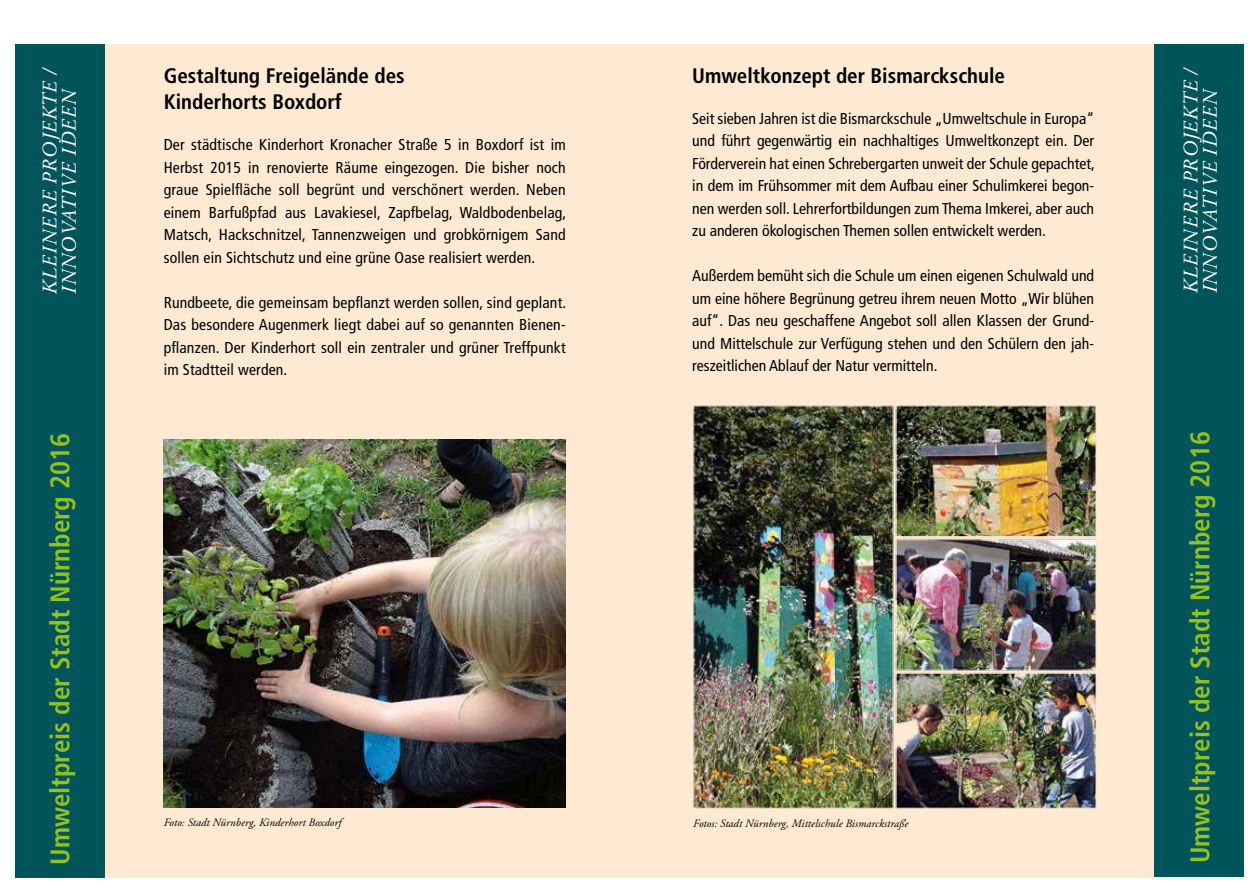
<style>
.page{position:relative;width:1259px;height:893px;background:#fff}
.page>*{position:absolute;margin:0;border:0;box-sizing:border-box;transform-origin:0 0}
.t1{font:700 condensed 27px "Frutiger LT Std";color:#94c11c}
.t2{font:700 condensed 21px/26.2px "Frutiger LT Std";color:#000}
.t3{font:italic 19.5px/19.5px "Stempel Garamond";color:#fff}
.t4{font:condensed 15.75px/22.5px "Frutiger LT Std";color:#000;text-align:justify}
.t5{font:italic 11.25px "Adobe Garamond Pro";letter-spacing:.005em;color:#000}
</style>
<div class="page">
<div style="left:96px;top:45px;width:1069px;height:833px;background:#feead3"></div>
<div style="left:15px;top:45px;width:89px;height:833px;background:#00545a"></div>
<img style="left:164px;top:439px;width:402px;height:368px">
<div style="left:1154px;top:45px;width:90px;height:832px;background:#00545a"></div>
<img style="left:693px;top:405px;width:404px;height:404px">
<p class="t3" style="left:40px;top:294px;width:229px;rotate:-90deg">KLEINERE PROJEKTE /<br>INNOVATIVE IDEEN</p>
<h1 class="t1" style="left:44px;top:865px;width:433px;rotate:-90deg">Umweltpreis der Stadt Nürnberg 2016</h1>
<h2 class="t2" style="left:164px;top:62px;width:242px">Gestaltung Freigelände des<br>Kinderhorts Boxdorf</h2>
<p class="t4" style="left:164px;top:133px;width:404px">Der städtische Kinderhort Kronacher Straße 5 in Boxdorf ist im Herbst 2015 in renovierte Räume eingezogen. Die bisher noch graue Spielfläche soll begrünt und verschönert werden. Neben einem Barfußpfad aus Lavakiesel, Zapfbelag, Waldbodenbelag, Matsch, Hackschnitzel, Tannenzweigen und grobkörnigem Sand sollen ein Sichtschutz und eine grüne Oase realisiert werden.</p>
<p class="t4" style="left:164px;top:291px;width:404px">Rundbeete, die gemeinsam bepflanzt werden sollen, sind geplant.<br>Das besondere Augenmerk liegt dabei auf so genannten Bienen&shy;pflanzen. Der Kinderhort soll ein zentraler und grüner Treffpunkt im Stadtteil werden.</p>
<p class="t5" style="left:164px;top:816px;width:179px">Foto: Stadt Nürnberg, Kinderhort Boxdorf</p>
<h2 class="t2" style="left:692px;top:62px;width:314px">Umweltkonzept der Bismarckschule</h2>
<p class="t4" style="left:692px;top:107px;width:404px">Seit sieben Jahren ist die Bismarckschule „Umweltschule in Europa“ und führt gegenwärtig ein nachhaltiges Umweltkonzept ein. Der Förderverein hat einen Schrebergarten unweit der Schule gepachtet, in dem im Frühsommer mit dem Aufbau einer Schulimkerei begon&shy;nen werden soll. Lehrerfortbildungen zum Thema Imkerei, aber auch zu anderen ökologischen Themen sollen entwickelt werden.</p>
<p class="t4" style="left:692px;top:265px;width:403px">Außerdem bemüht sich die Schule um einen eigenen Schulwald und um eine höhere Begrünung getreu ihrem neuen Motto „Wir blühen auf“. Das neu geschaffene Angebot soll allen Klassen der Grund&shy;und Mittelschule zur Verfügung stehen und den Schülern den jah&shy;reszeitlichen Ablauf der Natur vermitteln.</p>
<p class="t5" style="left:693px;top:816px;width:216px">Fotos: Stadt Nürnberg, Mittelschule Bismarckstraße</p>
<p class="t3" style="left:1180px;top:293px;width:229px;rotate:-90deg">KLEINERE PROJEKTE /<br>INNOVATIVE IDEEN</p>
<h1 class="t1" style="left:1184px;top:863px;width:433px;rotate:-90deg">Umweltpreis der Stadt Nürnberg 2016</h1>
</div>
